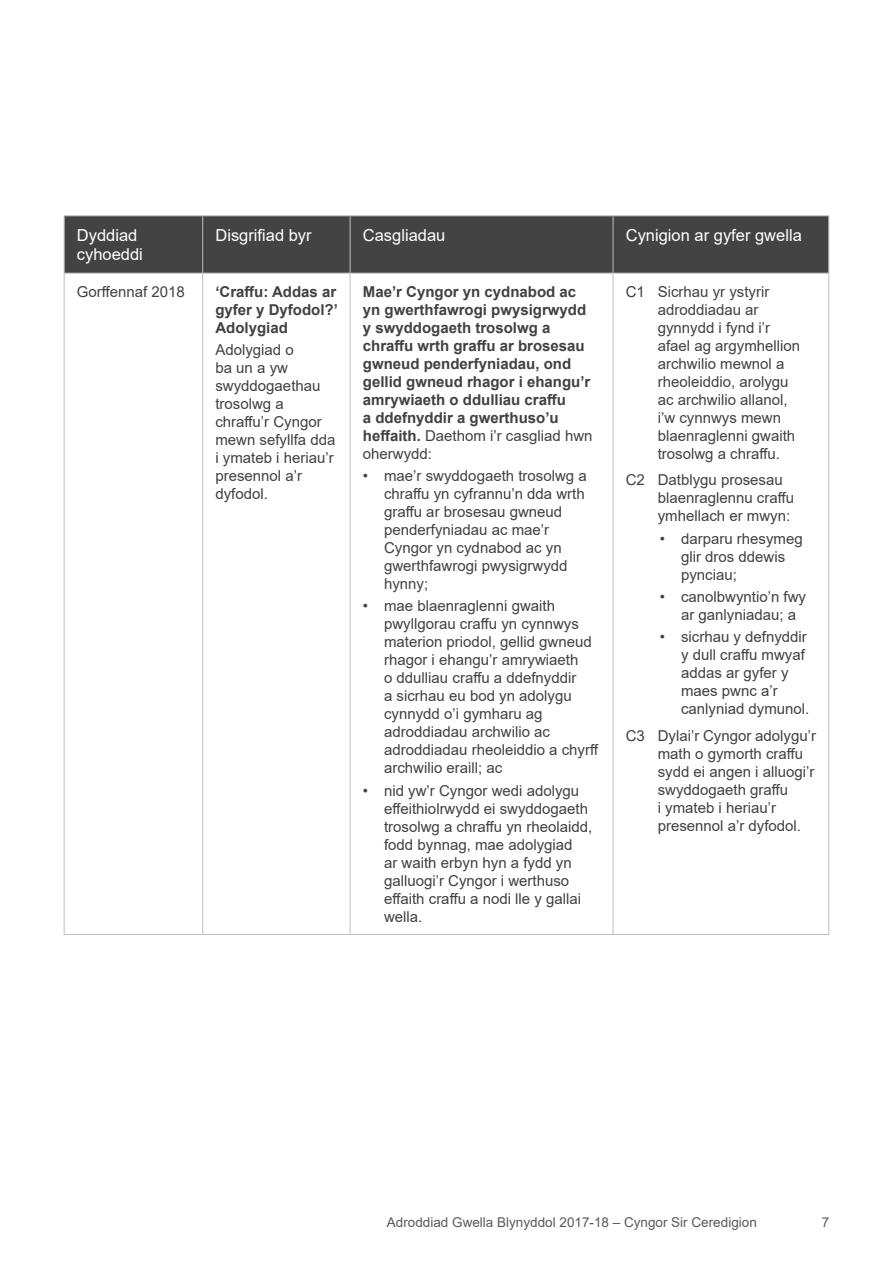
<style>
.page{position:relative;width:893px;height:1263px;background:#fff}
.page>*{position:absolute;margin:0;border:0;box-sizing:border-box;transform-origin:0 0}
.t1{font:16.5px/19.8px "Arial";color:#fff}
.t2{font:15px/18px "Arial";color:#414042}
.t3{font:700 15px/18px "Arial";color:#414042;text-align:justify}
.t4{font:13.5px "Arial";color:#58595b}
.s1{font-weight:400}
</style>
<div class="page">
<div style="left:65px;top:216px;width:763px;height:57px;background:#434343"></div>
<hr style="left:64px;top:215px;width:139px;height:1px;background:#bcbec0">
<hr style="left:64px;top:216px;width:1px;height:57px;background:#bcbec0">
<hr style="left:203px;top:215px;width:147px;height:1px;background:#bcbec0">
<hr style="left:202px;top:216px;width:1px;height:57px;background:#bcbec0">
<hr style="left:350px;top:215px;width:263px;height:1px;background:#bcbec0">
<hr style="left:350px;top:216px;width:1px;height:57px;background:#bcbec0">
<hr style="left:613px;top:215px;width:216px;height:1px;background:#bcbec0">
<hr style="left:613px;top:216px;width:1px;height:57px;background:#bcbec0">
<hr style="left:828px;top:216px;width:1px;height:57px;background:#bcbec0">
<hr style="left:64px;top:273px;width:139px;height:1px;background:#bcbec0">
<hr style="left:64px;top:274px;width:1px;height:660px;background:#bcbec0">
<hr style="left:203px;top:273px;width:147px;height:1px;background:#bcbec0">
<hr style="left:202px;top:274px;width:1px;height:660px;background:#bcbec0">
<hr style="left:350px;top:273px;width:263px;height:1px;background:#bcbec0">
<hr style="left:350px;top:274px;width:1px;height:660px;background:#bcbec0">
<hr style="left:613px;top:273px;width:216px;height:1px;background:#bcbec0">
<hr style="left:613px;top:274px;width:1px;height:660px;background:#bcbec0">
<hr style="left:828px;top:274px;width:1px;height:660px;background:#bcbec0">
<hr style="left:64px;top:934px;width:139px;height:1px;background:#bcbec0">
<hr style="left:203px;top:934px;width:147px;height:1px;background:#bcbec0">
<hr style="left:350px;top:934px;width:263px;height:1px;background:#bcbec0">
<hr style="left:613px;top:934px;width:216px;height:1px;background:#bcbec0">
<p class="t1" style="left:77px;top:225px;width:68px">Dyddiad cyhoeddi</p>
<p class="t1" style="left:215px;top:225px;width:98px">Disgrifiad byr</p>
<p class="t1" style="left:363px;top:225px;width:84px">Casgliadau</p>
<p class="t1" style="left:626px;top:225px;width:178px">Cynigion ar gyfer gwella</p>
<p class="t2" style="left:77px;top:282px;width:110px">Gorffennaf 2018</p>
<p class="t3" style="left:215px;top:283px;width:124px">‘Craffu: Addas ar gyfer y Dyfodol?’ Adolygiad</p>
<p class="t2" style="left:215px;top:341px;width:122px">Adolygiad o<br>ba un a yw swyddogaethau trosolwg a chraffu’r Cyngor mewn sefyllfa dda i ymateb i heriau’r presennol a’r dyfodol.</p>
<p class="t2" style="left:658px;top:282px;width:144px;text-indent:-32px">C1 Sicrhau yr ystyrir adroddiadau ar gynnydd i fynd i’r afael ag argymhellion archwilio mewnol a rheoleiddio, arolygu ac archwilio allanol, i’w cynnwys mewn blaenraglenni gwaith trosolwg a chraffu.</p>
<p class="t2" style="left:658px;top:471px;width:138px;text-indent:-32px">C2 Datblygu prosesau blaenraglennu craffu ymhellach er mwyn:</p>
<p class="t2" style="left:681px;top:529px;width:123px;text-indent:-21px">• darparu rhesymeg glir dros ddewis pynciau;</p>
<p class="t2" style="left:681px;top:587px;width:127px;text-indent:-21px">• canolbwyntio’n fwy ar ganlyniadau; a</p>
<p class="t2" style="left:681px;top:628px;width:130px;text-indent:-21px">• sicrhau y defnyddir y dull craffu mwyaf addas ar gyfer y maes pwnc a’r canlyniad dymunol.</p>
<p class="t2" style="left:658px;top:726px;width:160px;text-indent:-32px">C3 Dylai’r Cyngor adolygu’r math o gymorth craffu sydd ei angen i alluogi’r swyddogaeth graffu<br>i ymateb i heriau’r presennol a’r dyfodol.</p>
<p class="t3" style="left:363px;top:283px;width:231px;text-align:left">Mae’r Cyngor yn cydnabod ac yn gwerthfawrogi pwysigrwydd y swyddogaeth trosolwg a chraffu wrth graffu ar brosesau gwneud penderfyniadau, ond gellid gwneud rhagor i ehangu’r amrywiaeth o ddulliau craffu<br>a ddefnyddir a gwerthuso’u heffaith. <span class="s1">Daethom i’r casgliad hwn oherwydd:</span></p>
<p class="t2" style="left:384px;top:467px;width:204px;text-indent:-21px">• mae’r swyddogaeth trosolwg a chraffu yn cyfrannu’n dda wrth graffu ar brosesau gwneud penderfyniadau ac mae’r<br>Cyngor yn cydnabod ac yn gwerthfawrogi pwysigrwydd hynny;</p>
<p class="t2" style="left:384px;top:597px;width:216px;text-indent:-21px">• mae blaenraglenni gwaith pwyllgorau craffu yn cynnwys materion priodol, gellid gwneud rhagor i ehangu’r amrywiaeth<br>o ddulliau craffu a ddefnyddir<br>a sicrhau eu bod yn adolygu cynnydd o’i gymharu ag adroddiadau archwilio ac adroddiadau rheoleiddio a chyrff archwilio eraill; ac</p>
<p class="t2" style="left:384px;top:781px;width:210px;text-indent:-21px">• nid yw’r Cyngor wedi adolygu effeithiolrwydd ei swyddogaeth trosolwg a chraffu yn rheolaidd, fodd bynnag, mae adolygiad<br>ar waith erbyn hyn a fydd yn galluogi’r Cyngor i werthuso effaith craffu a nodi lle y gallai wella.</p>
<p class="t4" style="left:387px;top:1213px;width:371px">Adroddiad Gwella Blynyddol 2017-18 – Cyngor Sir Ceredigion</p>
<p class="t4" style="left:822px;top:1213px;width:9px">7</p>
</div>
